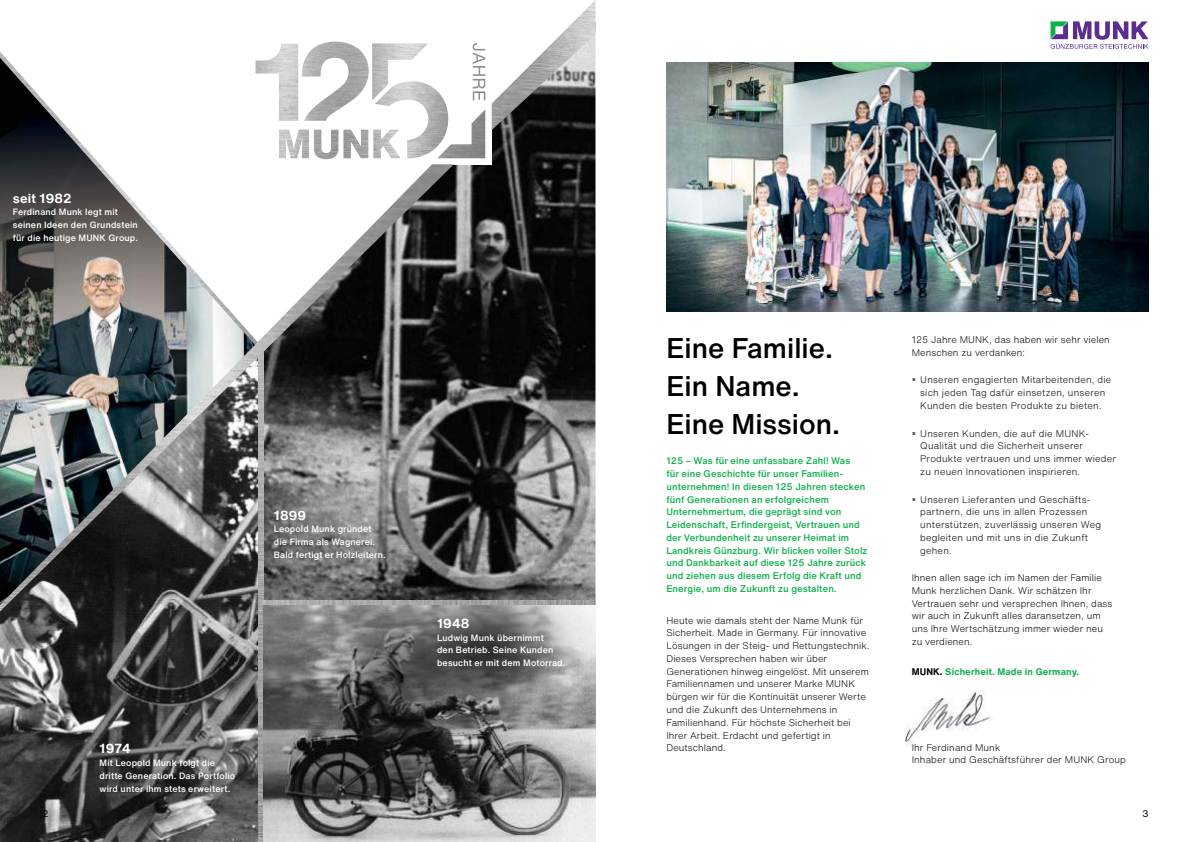
<style>
.page{position:relative;width:1191px;height:842px;background:#fff}
.page>*{position:absolute;margin:0;border:0;box-sizing:border-box;transform-origin:0 0}
.t1{font:500 28px/37.8px "Helvetica Now Text";color:#000}
.t2{font:700 13px "Helvetica Now Text";letter-spacing:.015em;color:#fff}
.t3{font:300 9.5px/12.8px "Helvetica Now Text";letter-spacing:.01em;color:#000}
.t4{font:500 9.5px/12.8px "Helvetica Now Text";letter-spacing:.01em;color:#0db14b}
.t5{font:700 9.5px "Helvetica Now Text";letter-spacing:.015em;color:#0db14b}
.t6{font:9.5px "Helvetica Now Text";color:#000}
.t7{font:500 9px/12.8px "Helvetica Now Text";letter-spacing:.015em;color:#fff}
.s1{color:#000}
</style>
<div class="page">
<img style="left:666px;top:62px;width:482px;height:249px">
<img style="left:905px;top:690px;width:86px;height:56px">
<svg style="left:1050px;top:21px;width:98px;height:28px"></svg>
<img style="left:324px;top:41px;width:271px;height:560px">
<div style="left:431px;top:100px;width:61px;height:64px;background:#fff"></div>
<img style="left:0;top:611px;width:259px;height:231px">
<img style="left:0;top:58px;width:100px;height:106px">
<img style="left:263px;top:605px;width:332px;height:237px">
<img style="left:454px;top:601px;width:141px;height:4px">
<img style="left:255px;top:42px;width:230px;height:117px">
<img style="left:0;top:164px;width:454px;height:447px">
<img style="left:492px;top:1px;width:103px;height:129px">
<h2 class="t2" style="left:13px;top:188px;width:60px">seit 1982</h2>
<p class="t7" style="left:13px;top:206px;width:127px">Ferdinand Munk legt mit seinen Ideen den Grundstein für die heutige MUNK Group.</p>
<h2 class="t2" style="left:274px;top:505px;width:34px">1899</h2>
<p class="t7" style="left:274px;top:522px;width:113px">Leopold Munk gründet die Firma als Wagnerei.<br>Bald fertigt er Holzleitern.</p>
<h2 class="t2" style="left:100px;top:739px;width:33px">1974</h2>
<p class="t7" style="left:100px;top:756px;width:137px">Mit Leopold Munk folgt die dritte Generation. Das Portfolio wird unter ihm stets erweitert.</p>
<h2 class="t2" style="left:437px;top:613px;width:34px">1948</h2>
<p class="t7" style="left:437px;top:631px;width:130px">Ludwig Munk übernimmt<br>den Betrieb. Seine Kunden besucht er mit dem Motorrad.</p>
<h1 class="t1" style="left:666px;top:329px;width:175px">Eine Familie.<br>Ein Name.<br>Eine Mission.</h1>
<p class="t4" style="left:666px;top:454px;width:202px">125 – Was für eine unfassbare Zahl! Was<br>für eine Geschichte für unser Familien&shy;unternehmen! In diesen 125 Jahren stecken fünf Generationen an erfolgreichem Unternehmertum, die geprägt sind von Leidenschaft, Erfindergeist, Vertrauen und der Verbundenheit zu unserer Heimat im Landkreis Günzburg. Wir blicken voller Stolz und Dankbarkeit auf diese 125 Jahre zurück und ziehen aus diesem Erfolg die Kraft und Energie, um die Zukunft zu gestalten.</p>
<p class="t3" style="left:666px;top:614px;width:204px">Heute wie damals steht der Name Munk für Sicherheit. Made in Germany. Für innovative Lösungen in der Steig- und Rettungstechnik.<br>Dieses Versprechen haben wir über Generationen hinweg eingelöst. Mit unserem Familiennamen und unserer Marke MUNK bürgen wir für die Kontinuität unserer Werte und die Zukunft des Unternehmens in Familienhand. Für höchste Sicherheit bei Ihrer Arbeit. Erdacht und gefertigt in Deutschland.</p>
<p class="t3" style="left:911px;top:333px;width:200px">125 Jahre MUNK, das haben wir sehr vielen<br>Menschen zu verdanken:</p>
<p class="t3" style="left:920px;top:373px;width:193px">Unseren engagierten Mitarbeitenden, die sich jeden Tag dafür einsetzen, unseren<br>Kunden die besten Produkte zu bieten.</p>
<p class="t3" style="left:920px;top:426px;width:197px">Unseren Kunden, die auf die MUNK-Qualität und die Sicherheit unserer Produkte vertrauen und uns immer wieder zu neuen Innovationen inspirieren.</p>
<p class="t3" style="left:920px;top:492px;width:182px">Unseren Lieferanten und Geschäfts&shy;partnern, die uns in allen Prozessen unterstützen, zuverlässig unseren Weg begleiten und mit uns in die Zukunft gehen.</p>
<p class="t3" style="left:911px;top:571px;width:202px">Ihnen allen sage ich im Namen der Familie Munk herzlichen Dank. Wir schätzen Ihr Vertrauen sehr und versprechen Ihnen, dass wir auch in Zukunft alles daransetzen, um uns Ihre Wertschätzung immer wieder neu zu verdienen.</p>
<p class="t5" style="left:911px;top:664px;width:169px"><span class="s1">MUNK.</span> Sicherheit. Made in Germany.</p>
<p class="t3" style="left:911px;top:741px;width:216px;line-height:12px">Ihr Ferdinand Munk<br>Inhaber und Geschäftsführer der MUNK Group</p>
<p class="t6" style="left:43px;top:807px;width:8px">2</p>
<p class="t6" style="left:1142px;top:807px;width:8px">3</p>
</div>
